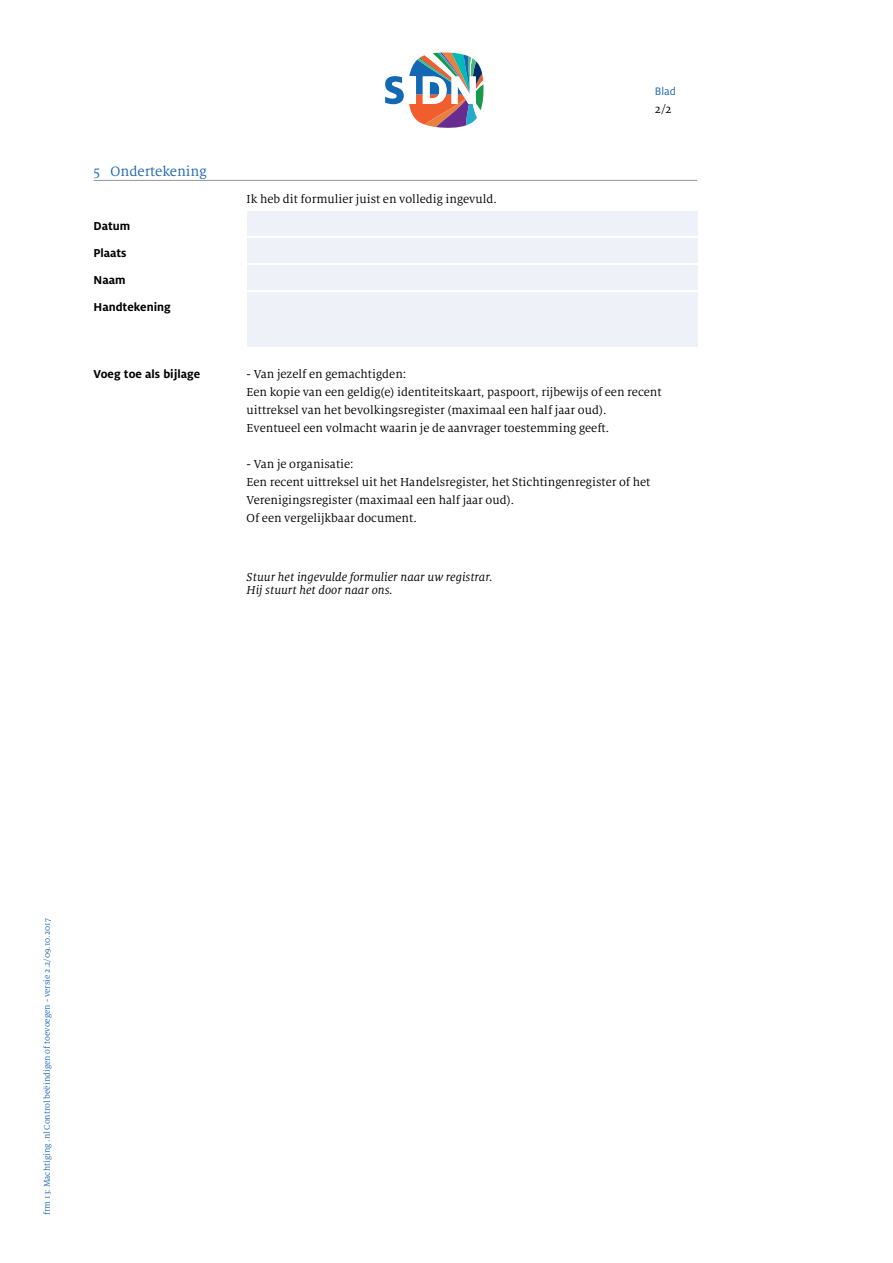
<style>
.page{position:relative;width:893px;height:1263px;background:#fff}
.page>*{position:absolute;margin:0;border:0;box-sizing:border-box;transform-origin:0 0}
.t1{font:15px "Milo Serif OT";color:#1d67b2}
.t2{font:12.75px/18px "Milo Serif OT";color:#000}
.t3{font:italic 12.75px/13.5px "Milo Serif OT";color:#000}
.t4{font:700 12.75px/27px "Milo OT";color:#000}
.t5{font:12px "Milo OT";color:#1d67b2}
.t6{font:9px "Milo Serif OT";color:#1d67b2}
</style>
<div class="page">
<div style="left:247px;top:265px;width:450px;height:24px;background:#eff1f9"></div>
<div style="left:247px;top:238px;width:450px;height:24px;background:#eff1f9"></div>
<div style="left:247px;top:211px;width:450px;height:24px;background:#eff1f9"></div>
<div style="left:247px;top:292px;width:450px;height:54px;background:#eff1f9"></div>
<hr style="left:94px;top:180px;width:603px;height:1px;background:#939598">
<svg style="left:385px;top:52px;width:99px;height:76px"></svg>
<p class="t1" style="left:94px;top:163px;width:115px">5 Ondertekening</p>
<p class="t4" style="left:94px;top:212px;width:79px">Datum<br>Plaats<br>Naam<br>Handtekening</p>
<p class="t2" style="left:247px;top:190px;width:252px">Ik heb dit formulier juist en volledig ingevuld.</p>
<p class="t5" style="left:655px;top:84px;width:23px">Blad</p>
<p class="t2" style="left:655px;top:100px;width:18px">2/2</p>
<p class="t4" style="left:94px;top:360px;width:108px">Voeg toe als bijlage</p>
<p class="t2" style="left:247px;top:365px;width:416px">- Van jezelf en gemachtigden:<br>Een kopie van een geldig(e) identiteitskaart, paspoort, rijbewijs of een recent uittreksel van het bevolkingsregister (maximaal een half jaar oud).<br>Eventueel een volmacht waarin je de aanvrager toestemming geeft.</p>
<p class="t2" style="left:247px;top:455px;width:405px">- Van je organisatie:<br>Een recent uittreksel uit het Handelsregister, het Stichtingenregister of het Verenigingsregister (maximaal een half jaar oud).<br>Of een vergelijkbaar document.</p>
<p class="t3" style="left:247px;top:570px;width:248px">Stuur het ingevulde formulier naar uw registrar.<br>Hij stuurt het door naar ons.</p>
<p class="t6" style="left:42px;top:1215px;width:299px;rotate:-90deg">frm 13: Machtiging .nl Control beëindigen of toevoegen - versie 2.2/09.10.2017</p>
</div>
